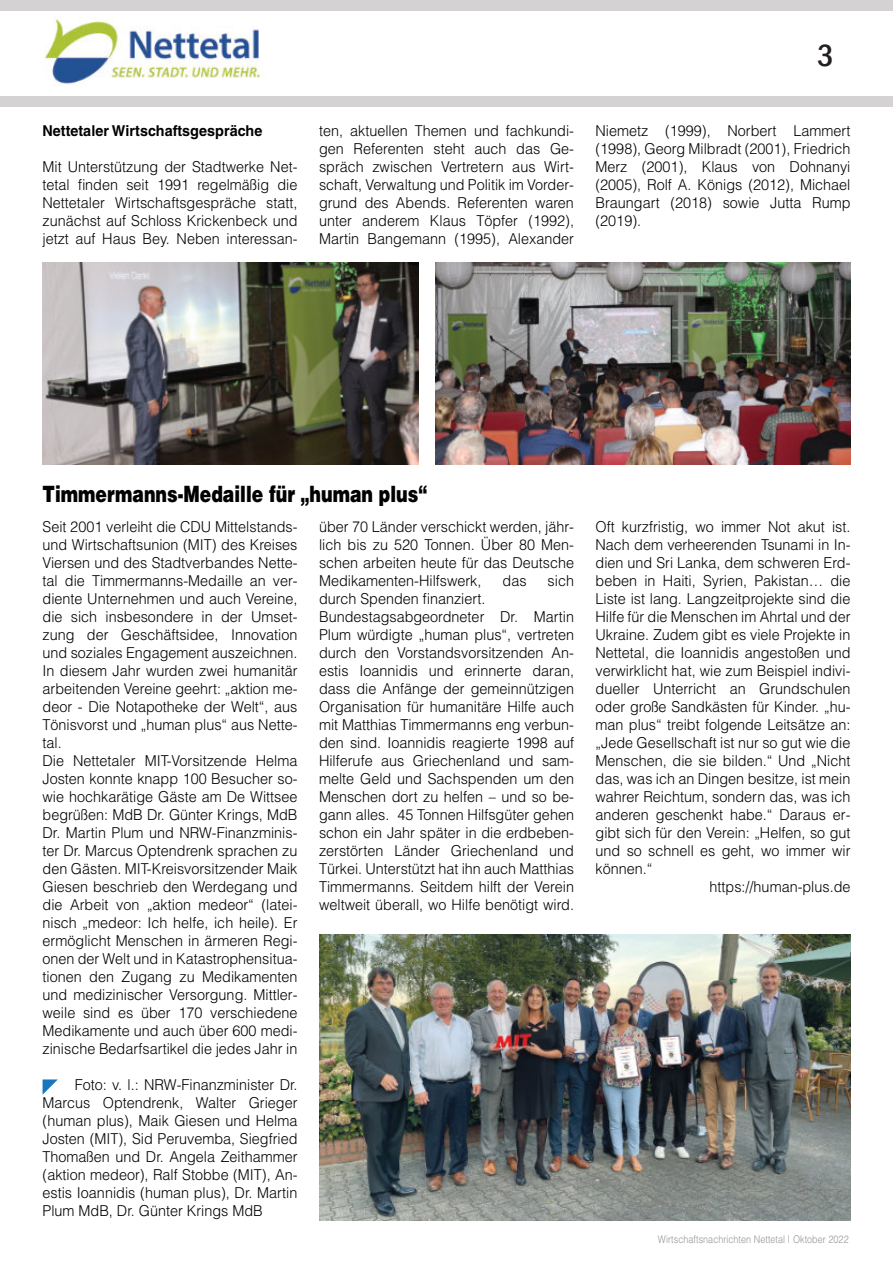
<style>
.page{position:relative;width:893px;height:1263px;background:#fff}
.page>*{position:absolute;margin:0;border:0;box-sizing:border-box;transform-origin:0 0}
.t1{font:500 condensed 31.5px "Franklin Gothic";color:#231f20}
.t2{font:900 22.5px "Helvetica";color:#000;scale:.77 1}
.t3{font:300 15px/18px "Helvetica";color:#000;text-align:justify;scale:.96 1}
.t4{font:700 15px "Helvetica";color:#000;scale:.96 1}
.t5{font:300 10.5px "Helvetica";letter-spacing:.005em;color:#949497;scale:.86 1}
</style>
<div class="page">
<div style="left:0;top:96px;width:893px;height:11px;background:#d4d2d2"></div>
<img style="left:44px;top:17px;width:217px;height:68px">
<div style="left:0;top:0;width:893px;height:11px;background:#d4d2d2"></div>
<svg style="left:43px;top:1079px;width:15px;height:15px"></svg>
<img style="left:319px;top:934px;width:531px;height:286px">
<img style="left:435px;top:262px;width:415px;height:202px">
<img style="left:43px;top:262px;width:375px;height:202px">
<h1 class="t1" style="left:817px;top:44px;width:18px">3</h1>
<p class="t4" style="left:43px;top:125px;width:230px">Nettetaler Wirtschaftsgespräche</p>
<p class="t3" style="left:43px;top:159px;width:267px">Mit Unterstützung der Stadtwerke Net&shy;tetal finden seit 1991 regelmäßig die Nettetaler Wirtschaftsgespräche statt, zunächst auf Schloss Krickenbeck und jetzt auf Haus Bey. Neben interessan-</p>
<p class="t3" style="left:319px;top:123px;width:267px">ten, aktuellen Themen und fachkundi&shy;gen Referenten steht auch das Ge&shy;spräch zwischen Vertretern aus Wirt&shy;schaft, Verwaltung und Politik im Vorder&shy;grund des Abends. Referenten waren unter anderem Klaus Töpfer (1992), Martin Bangemann (1995), Alexander</p>
<p class="t3" style="left:595px;top:123px;width:267px">Niemetz (1999), Norbert Lammert (1998), Georg Milbradt (2001), Friedrich Merz (2001), Klaus von Dohnanyi (2005), Rolf A. Königs (2012), Michael Braungart (2018) sowie Jutta Rump (2019).</p>
<h2 class="t2" style="left:43px;top:485px;width:501px">Timmermanns-Medaille für „human plus“</h2>
<p class="t3" style="left:43px;top:519px;width:267px;text-align:left">Seit 2001 verleiht die CDU Mittelstands&shy;und Wirtschaftsunion (MIT) des Kreises Viersen und des Stadtverbandes Nette&shy;tal die Timmermanns-Medaille an ver&shy;diente Unternehmen und auch Vereine, die sich insbesondere in der Umset&shy;zung der Geschäftsidee, Innovation und soziales Engagement auszeichnen.<br>In diesem Jahr wurden zwei humanitär arbeitenden Vereine geehrt: „aktion me&shy;deor - Die Notapotheke der Welt“, aus Tönisvorst und „human plus“ aus Nette&shy;tal.<br>Die Nettetaler MIT-Vorsitzende Helma Josten konnte knapp 100 Besucher so&shy;wie hochkarätige Gäste am De Wittsee begrüßen: MdB Dr. Günter Krings, MdB Dr. Martin Plum und NRW-Finanzminis&shy;ter Dr. Marcus Optendrenk sprachen zu den Gästen. MIT-Kreisvorsitzender Maik Giesen beschrieb den Werdegang und die Arbeit von „aktion medeor“ (latei&shy;nisch „medeor: Ich helfe, ich heile). Er ermöglicht Menschen in ärmeren Regi&shy;onen der Welt und in Katastrophensitua&shy;tionen den Zugang zu Medikamenten und medizinischer Versorgung. Mittler&shy;weile sind es über 170 verschiedene Medikamente und auch über 600 medi&shy;zinische Bedarfsartikel die jedes Jahr in</p>
<p class="t3" style="left:43px;top:1077px;width:267px;text-indent:32px">Foto: v. l.: NRW-Finanzminister Dr.<br>Marcus Optendrenk, Walter Grieger (human plus), Maik Giesen und Helma Josten (MIT), Sid Peruvemba, Siegfried Thomaßen und Dr. Angela Zeithammer (aktion medeor), Ralf Stobbe (MIT), An&shy;estis Ioannidis (human plus), Dr. Martin Plum MdB, Dr. Günter Krings MdB</p>
<p class="t3" style="left:319px;top:519px;width:267px">über 70 Länder verschickt werden, jähr&shy;lich bis zu 520 Tonnen. Über 80 Men&shy;schen arbeiten heute für das Deutsche Medikamenten-Hilfswerk,</p>
<p class="t3" style="left:503px;top:573px;width:27px">das</p>
<p class="t3" style="left:548px;top:573px;width:29px">sich</p>
<p class="t3" style="left:319px;top:591px;width:267px;text-align:left">durch Spenden finanziert.<br>Bundestagsabgeordneter Dr. Martin Plum würdigte „human plus“, vertreten durch den Vorstandsvorsitzenden An&shy;estis Ioannidis und erinnerte daran, dass die Anfänge der gemeinnützigen Organisation für humanitäre Hilfe auch mit Matthias Timmermanns eng verbun&shy;den sind. Ioannidis reagierte 1998 auf Hilferufe aus Griechenland und sam&shy;melte Geld und Sachspenden um den Menschen dort zu helfen – und so be&shy;gann alles. 45 Tonnen Hilfsgüter gehen schon ein Jahr später in die erdbeben&shy;zerstörten Länder Griechenland und Türkei. Unterstützt hat ihn auch Matthias Timmermanns. Seitdem hilft der Verein weltweit überall, wo Hilfe benötigt wird.</p>
<p class="t3" style="left:595px;top:519px;width:267px">Oft kurzfristig, wo immer Not akut ist.</p>
<p class="t3" style="left:595px;top:537px;width:267px">Nach dem verheerenden Tsunami in In-</p>
<p class="t3" style="left:595px;top:555px;width:267px">dien und Sri Lanka, dem schweren Erd-</p>
<p class="t3" style="left:595px;top:573px;width:267px">beben in Haiti, Syrien, Pakistan… die</p>
<p class="t3" style="left:595px;top:591px;width:267px">Liste ist lang. Langzeitprojekte sind die</p>
<p class="t3" style="left:595px;top:609px;width:267px">Hilfe für die Menschen im Ahrtal und der</p>
<p class="t3" style="left:595px;top:627px;width:267px">Ukraine. Zudem gibt es viele Projekte in</p>
<p class="t3" style="left:595px;top:645px;width:267px">Nettetal, die Ioannidis angestoßen und</p>
<p class="t3" style="left:595px;top:663px;width:267px">verwirklicht hat, wie zum Beispiel indivi-</p>
<p class="t3" style="left:595px;top:681px;width:267px">dueller Unterricht an Grundschulen</p>
<p class="t3" style="left:595px;top:699px;width:267px">oder große Sandkästen für Kinder. „hu-</p>
<p class="t3" style="left:595px;top:717px;width:267px">man plus“ treibt folgende Leitsätze an:</p>
<p class="t3" style="left:595px;top:735px;width:267px">„Jede Gesellschaft ist nur so gut wie die</p>
<p class="t3" style="left:595px;top:753px;width:267px">Menschen, die sie bilden.“ Und „Nicht</p>
<p class="t3" style="left:595px;top:771px;width:267px">das, was ich an Dingen besitze, ist mein</p>
<p class="t3" style="left:595px;top:789px;width:267px">wahrer Reichtum, sondern das, was ich</p>
<p class="t3" style="left:595px;top:807px;width:267px">anderen geschenkt habe.“ Daraus er-</p>
<p class="t3" style="left:595px;top:825px;width:267px">gibt sich für den Verein: „Helfen, so gut</p>
<p class="t3" style="left:595px;top:843px;width:267px">und so schnell es geht, wo immer wir</p>
<p class="t3" style="left:595px;top:861px;width:61px">können.“</p>
<p class="t3" style="left:710px;top:879px;width:148px">https://human-plus.de</p>
<p class="t5" style="left:658px;top:1235px;width:223px">Wirtschaftsnachrichten Nettetal | Oktober 2022</p>
</div>
